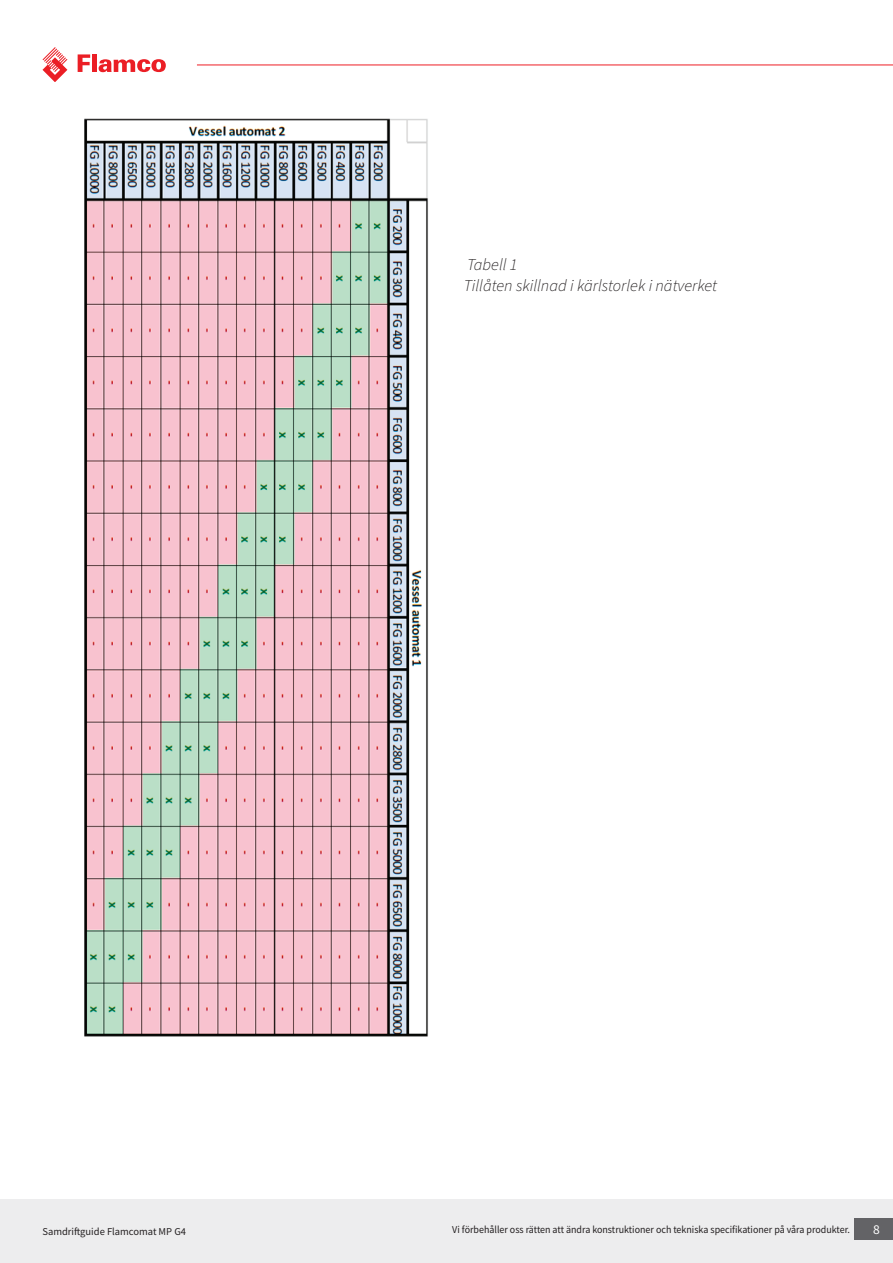
<style>
.page{position:relative;width:893px;height:1263px;background:#fff}
.page>*{position:absolute;margin:0;border:0;box-sizing:border-box;transform-origin:0 0}
.t1{font:italic 300 16.5px/21px "Source Sans Pro";color:#231f20}
.t2{font:13.5px "Source Sans Pro";color:#fff}
.t3{font:10.5px "Source Sans Pro";color:#231f20;scale:.95 1}
.t4{font:10.5px "Source Sans Pro";color:#231f20}
</style>
<div class="page">
<div style="left:0;top:1199px;width:893px;height:64px;background:#ededee"></div>
<svg style="left:78px;top:54px;width:12px;height:18px"></svg>
<div style="left:92px;top:54px;width:5px;height:18px;background:#eb1e25"></div>
<svg style="left:99px;top:59px;width:67px;height:13px"></svg>
<svg style="left:43px;top:48px;width:24px;height:34px"></svg>
<div style="left:854px;top:1218px;width:39px;height:21px;background:#636366"></div>
<hr style="left:197px;top:65px;width:696px;height:1px;background:#ee1d23">
<img style="left:84px;top:118px;width:344px;height:919px">
<h1 class="t1" style="left:464px;top:255px;width:255px">Tabell 1<br>Tillåten skillnad i kärlstorlek i nätverket</h1>
<p class="t4" style="left:43px;top:1225px;width:145px">Samdriftguide Flamcomat MP G4</p>
<p class="t3" style="left:452px;top:1222px;width:420px">Vi förbehåller oss rätten att ändra konstruktioner och tekniska specifikationer på våra produkter.</p>
<p class="t2" style="left:873px;top:1221px;width:8px">8</p>
</div>
